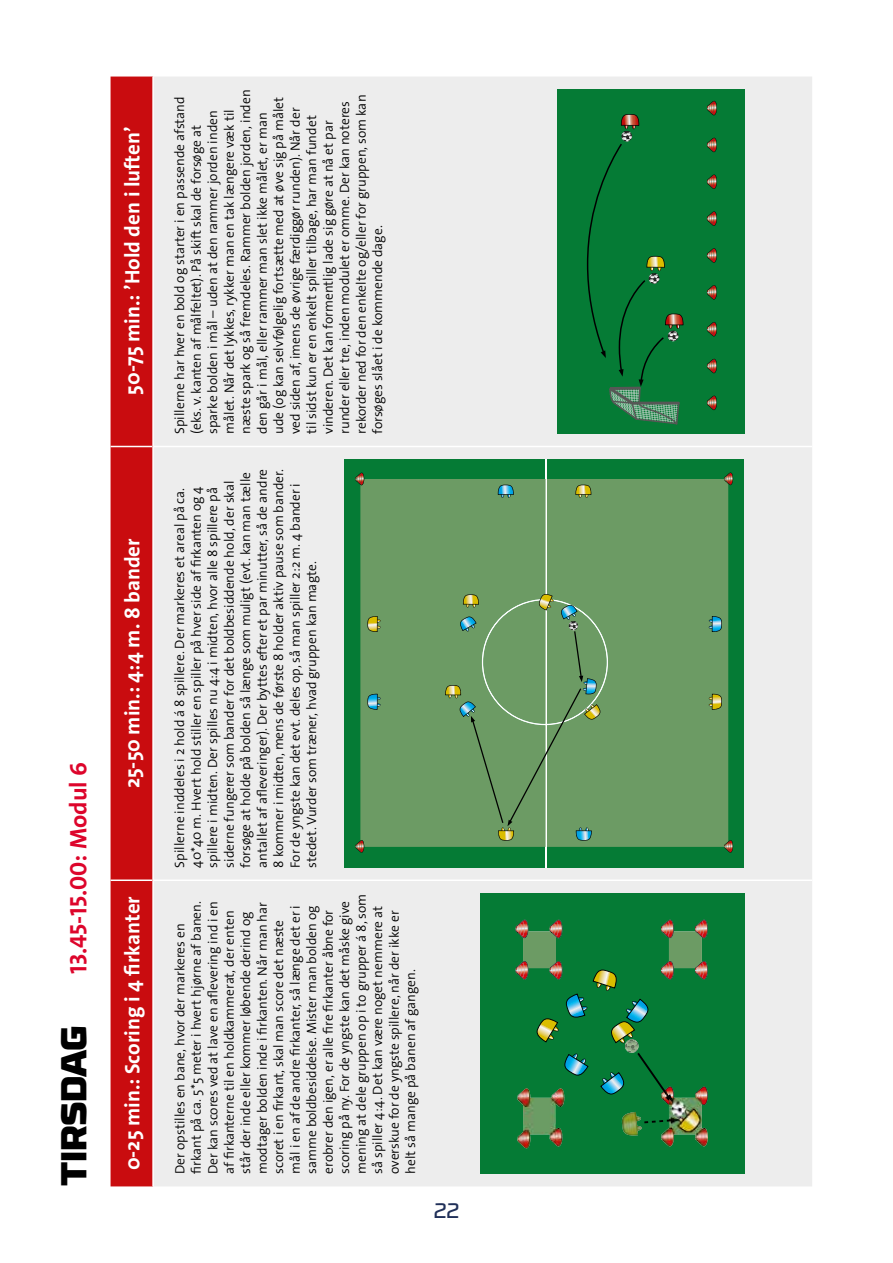
<style>
.page{position:relative;width:893px;height:1263px;background:#fff}
.page>*{position:absolute;margin:0;border:0;box-sizing:border-box;transform-origin:0 0}
.t1{font:900 36px "RB No 3.1";color:#000}
.t2{font:700 24px "The Sans OT7";color:#dd052b}
.t3{font:700 21px "The Sans OT7";color:#fff}
.t4{font:21px "RB No 3.1";color:#203059}
.t5{font:300 13.5px/16.5px "The Sans OT4";color:#000}
</style>
<div class="page">
<div style="left:111px;top:77px;width:41px;height:1109px;background:#c90c0f"></div>
<div style="left:154px;top:77px;width:658px;height:1109px;background:#ededed"></div>
<hr style="left:111px;top:879px;width:41px;height:2px;background:#fff">
<hr style="left:111px;top:446px;width:41px;height:1px;background:#fff">
<hr style="left:154px;top:879px;width:658px;height:2px;background:#fff">
<hr style="left:154px;top:446px;width:658px;height:1px;background:#fff">
<div style="left:344px;top:459px;width:400px;height:408px;background:#057b35"></div>
<hr style="left:546px;top:459px;width:1px;height:408px;background:#fff">
<div style="left:360px;top:479px;width:368px;height:368px;background:#6c9b64"></div>
<svg style="left:355px;top:840px;width:9px;height:13px"></svg>
<svg style="left:724px;top:840px;width:9px;height:13px"></svg>
<svg style="left:724px;top:472px;width:9px;height:13px"></svg>
<svg style="left:355px;top:473px;width:9px;height:12px"></svg>
<svg style="left:367px;top:616px;width:14px;height:16px"></svg>
<svg style="left:367px;top:694px;width:14px;height:16px"></svg>
<svg style="left:709px;top:694px;width:13px;height:16px"></svg>
<svg style="left:709px;top:616px;width:13px;height:16px"></svg>
<svg style="left:445px;top:479px;width:163px;height:368px;background:#6d9b66"></svg>
<div style="left:557px;top:89px;width:187px;height:345px;background:#057b35"></div>
<svg style="left:707px;top:396px;width:10px;height:14px"></svg>
<svg style="left:707px;top:359px;width:10px;height:14px"></svg>
<svg style="left:707px;top:322px;width:10px;height:14px"></svg>
<svg style="left:707px;top:285px;width:10px;height:15px"></svg>
<svg style="left:707px;top:248px;width:10px;height:15px"></svg>
<svg style="left:707px;top:211px;width:10px;height:15px"></svg>
<svg style="left:707px;top:174px;width:10px;height:15px"></svg>
<svg style="left:707px;top:138px;width:10px;height:14px"></svg>
<svg style="left:707px;top:101px;width:10px;height:14px"></svg>
<svg style="left:587px;top:114px;width:96px;height:310px;background:#0e7938"></svg>
<div style="left:480px;top:893px;width:264px;height:281px;background:#057b35"></div>
<svg style="left:593px;top:969px;width:26px;height:22px"></svg>
<svg style="left:515px;top:920px;width:47px;height:59px;background:#5b8252"></svg>
<svg style="left:661px;top:920px;width:47px;height:59px;background:#5b8252"></svg>
<svg style="left:561px;top:1053px;width:27px;height:25px"></svg>
<svg style="left:534px;top:993px;width:53px;height:49px;background:#238347"></svg>
<svg style="left:600px;top:999px;width:108px;height:136px;background:#137c3e"></svg>
<img style="left:517px;top:1088px;width:184px;height:60px">
<h2 class="t2" style="left:63px;top:974px;width:213px;rotate:-90deg">13.45-15.00: Modul 6</h2>
<h1 class="t1" style="left:43px;top:1186px;width:163px;rotate:-90deg">TIRSDAG</h1>
<h3 class="t3" style="left:119px;top:395px;width:270px;rotate:-90deg">50-75 min.: ’Hold den i luften’</h3>
<h3 class="t3" style="left:119px;top:788px;width:252px;rotate:-90deg">25-50 min.: 4:4 m. 8 bander</h3>
<h3 class="t3" style="left:119px;top:1170px;width:276px;rotate:-90deg">0-25 min.: Scoring i 4 firkanter</h3>
<p class="t5" style="left:172px;top:434px;width:346px;rotate:-90deg">Spillerne har hver en bold og starter i en passende afstand (eks. v. kanten af målfeltet). På skift skal de forsøge at sparke bolden i mål – uden at den rammer jorden inden målet. Når det lykkes, rykker man en tak længere væk til næste spark og så fremdeles. Rammer bolden jorden, inden den går i mål, eller rammer man slet ikke målet, er man ude (og kan selvfølgelig fortsætte med at øve sig på målet ved siden af, imens de øvrige færdiggør runden). Når der<br>til sidst kun er en enkelt spiller tilbage, har man fundet vinderen. Det kan formentlig lade sig gøre at nå et par runder eller tre, inden modulet er omme. Der kan noteres rekorder ned for den enkelte og/eller for gruppen, som kan forsøges slået i de kommende dage.</p>
<p class="t5" style="left:172px;top:868px;width:400px;rotate:-90deg">Spillerne inddeles i 2 hold á 8 spillere. Der markeres et areal på ca.<br>40*40 m. Hvert hold stiller en spiller på hver side af firkanten og 4 spillere i midten. Der spilles nu 4:4 i midten, hvor alle 8 spillere på siderne fungerer som bander for det boldbesiddende hold, der skal forsøge at holde på bolden så længe som muligt (evt. kan man tælle antallet af afleveringer). Der byttes efter et par minutter, så de andre 8 kommer i midten, mens de første 8 holder aktiv pause som bander.<br>For de yngste kan det evt. deles op, så man spiller 2:2 m. 4 bander i stedet. Vurder som træner, hvad gruppen kan magte.</p>
<p class="t5" style="left:172px;top:1174px;width:282px;rotate:-90deg">Der opstilles en bane, hvor der markeres en firkant på ca. 5*5 meter i hvert hjørne af banen.<br>Der kan scores ved at lave en aflevering ind i en af firkanterne til en holdkammerat, der enten står der inde eller kommer løbende derind og modtager bolden inde i firkanten. Når man har scoret i en firkant, skal man score det næste<br>mål i en af de andre firkanter, så længe det er i samme boldbesiddelse. Mister man bolden og erobrer den igen, er alle fire firkanter åbne for scoring på ny. For de yngste kan det måske give mening at dele gruppen op i to grupper á 8, som så spiller 4:4. Det kan være noget nemmere at overskue for de yngste spillere, når der ikke er helt så mange på banen af gangen.</p>
<h3 class="t4" style="left:434px;top:1195px;width:27px">22</h3>
</div>
